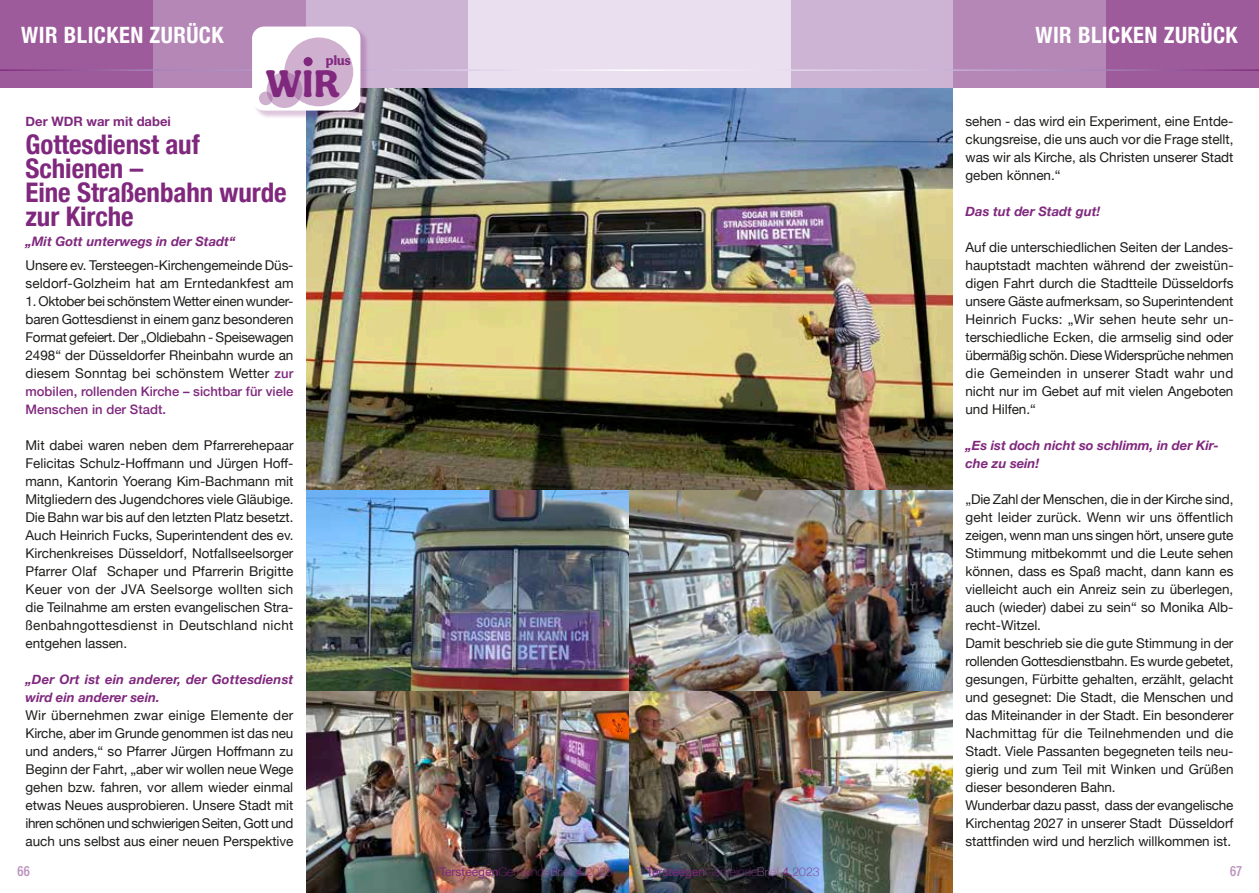
<style>
.page{position:relative;width:1259px;height:893px;background:#fff}
.page>*{position:absolute;margin:0;border:0;box-sizing:border-box;transform-origin:0 0}
.t1{font:900 39.75px "Aesthet Nova";color:#80287e}
.t2{font:700 condensed 27px/24px "Helvetica Neue";letter-spacing:-.005em;color:#80287e}
.t3{font:700 condensed 22.5px "Helvetica Neue";letter-spacing:.02em;color:#fff}
.t4{font:15px "Acumin Variable Concept";color:#bb93bf}
.t5{font:13.5px/18px "Helvetica Neue";letter-spacing:-.005em;color:#1d1d1b;text-align:justify}
.t6{font:900 13.35px "Aesthet Nova";color:#80287e}
.t7{font:italic 700 13.05px/18px "Helvetica Neue";color:#80287e}
.t8{font:500 13.05px/18px "Helvetica Neue";color:#80287e}
.t9{font:700 13.05px "Helvetica Neue";color:#80287e}
.t10{font:12px "Helvetica Neue";color:#80287e}
.s1{font-weight:500;font-size:13.05px;color:#80287e}
.s2{font-weight:100}
.s3{font-weight:100;color:#9d5b9b}
</style>
<div class="page">
<div style="left:952px;top:0;width:154px;height:88px;background:#b487b7"></div>
<div style="left:1106px;top:0;width:153px;height:88px;background:#9d5b9b"></div>
<div style="left:791px;top:0;width:161px;height:88px;background:#ceb4d4"></div>
<div style="left:629px;top:0;width:162px;height:88px;background:#eadfee"></div>
<div style="left:153px;top:0;width:153px;height:88px;background:#b487b7"></div>
<div style="left:0;top:0;width:153px;height:88px;background:#9d5b9b"></div>
<div style="left:306px;top:0;width:162px;height:88px;background:#ceb4d4"></div>
<div style="left:468px;top:0;width:161px;height:88px;background:#eadfee"></div>
<hr style="left:0;top:69px;width:1259px;height:2px;background:#fff">
<img style="left:306px;top:88px;width:646px;height:805px">
<div style="left:253px;top:28px;width:116px;height:91px;background:#80287e;opacity:.26"></div>
<div style="left:252px;top:27px;width:108px;height:84px;background:#fff;border-radius:12px"></div>
<svg style="left:259px;top:92px;width:14px;height:13px"></svg>
<div style="left:267px;top:72px;width:35px;height:36px;background:#d0b0cf;border-radius:50%"></div>
<svg style="left:284px;top:37px;width:69px;height:69px;background:#ceadcd"></svg>
<div style="left:303px;top:57px;width:10px;height:9px;background:#80287e;border-radius:50%"></div>
<h3 class="t3" style="left:21px;top:16px;width:204px">WIR BLICKEN ZURÜCK</h3>
<h3 class="t3" style="left:1035px;top:16px;width:204px">WIR BLICKEN ZURÜCK</h3>
<p class="t6" style="left:326px;top:52px;width:26px">plus</p>
<h1 class="t1" style="left:265px;top:59px;width:76px">WIR</h1>
<p class="t9" style="left:26px;top:111px;width:147px">Der WDR war mit dabei</p>
<h2 class="t2" style="left:26px;top:131px;width:263px">Gottesdienst auf<br>Schienen –<br>Eine Straßenbahn wurde zur Kirche</h2>
<p class="t7" style="left:26px;top:233px;width:211px">„Mit Gott unterwegs in der Stadt“</p>
<p class="t5" style="left:26px;top:257px;width:270px">Unsere ev. Tersteegen-Kirchengemeinde Düs&shy;seldorf-Golzheim hat am Erntedankfest am</p>
<p class="t5" style="left:26px;top:293px;width:269px">1. Oktober bei schönstem Wetter einen wunder&shy;baren Gottesdienst in einem ganz besonderen Format gefeiert. Der „Oldiebahn - Speisewagen 2498“ der Düsseldorfer Rheinbahn wurde an diesem Sonntag bei schönstem Wetter <span class="s1">zur</span></p>
<p class="t8" style="left:26px;top:381px;width:269px">mobilen, rollenden Kirche – sichtbar für viele<br>Menschen in der Stadt.</p>
<p class="t5" style="left:26px;top:437px;width:270px">Mit dabei waren neben dem Pfarrerehepaar Felicitas Schulz-Hoffmann und Jürgen Hoff&shy;mann, Kantorin Yoerang Kim-Bachmann mit Mitgliedern des Jugendchores viele Gläubige.<br>Die Bahn war bis auf den letzten Platz besetzt.<br>Auch Heinrich Fucks, Superintendent des ev.<br>Kirchenkreises Düsseldorf, Notfallseelsorger Pfarrer Olaf Schaper und Pfarrerin Brigitte Keuer von der JVA Seelsorge wollten sich die Teilnahme am ersten evangelischen Stra&shy;ßenbahngottesdienst in Deutschland nicht entgehen lassen.</p>
<p class="t7" style="left:26px;top:671px;width:269px">„Der Ort ist ein anderer, der Gottesdienst wird ein anderer sein.</p>
<p class="t5" style="left:26px;top:707px;width:269px">Wir übernehmen zwar einige Elemente der Kirche, aber im Grunde genommen ist das neu und anders,“ so Pfarrer Jürgen Hoffmann zu Beginn der Fahrt, „aber wir wollen neue Wege gehen bzw. fahren, vor allem wieder einmal etwas Neues ausprobieren. Unsere Stadt mit ihren schönen und schwierigen Seiten, Gott und auch uns selbst aus einer neuen Perspektive</p>
<p class="t5" style="left:965px;top:113px;width:269px">sehen - das wird ein Experiment, eine Entde&shy;ckungsreise, die uns auch vor die Frage stellt, was wir als Kirche, als Christen unserer Stadt geben können.“</p>
<p class="t7" style="left:965px;top:203px;width:136px">Das tut der Stadt gut!</p>
<p class="t5" style="left:965px;top:239px;width:270px">Auf die unterschiedlichen Seiten der Landes&shy;hauptstadt machten während der zweistün&shy;digen Fahrt durch die Stadtteile Düsseldorfs unsere Gäste aufmerksam, so Superintendent Heinrich Fucks: „Wir sehen heute sehr un&shy;terschiedliche Ecken, die armselig sind oder übermäßig schön. Diese Widersprüche nehmen die Gemeinden in unserer Stadt wahr und nicht nur im Gebet auf mit vielen Angeboten und Hilfen.“</p>
<p class="t7" style="left:965px;top:437px;width:255px">„Es ist doch nicht so schlimm, in der Kir&shy;che zu sein!</p>
<p class="t5" style="left:965px;top:491px;width:270px;text-align:left">„Die Zahl der Menschen, die in der Kirche sind, geht leider zurück. Wenn wir uns öffentlich zeigen, wenn man uns singen hört, unsere gute Stimmung mitbekommt und die Leute sehen können, dass es Spaß macht, dann kann es vielleicht auch ein Anreiz sein zu überlegen, auch (wieder) dabei zu sein“ so Monika Alb&shy;recht-Witzel.<br>Damit beschrieb sie die gute Stimmung in der rollenden Gottesdienstbahn. Es wurde gebetet, gesungen, Fürbitte gehalten, erzählt, gelacht und gesegnet: Die Stadt, die Menschen und das Miteinander in der Stadt. Ein besonderer Nachmittag für die Teilnehmenden und die Stadt. Viele Passanten begegneten teils neu&shy;gierig und zum Teil mit Winken und Grüßen dieser besonderen Bahn.<br>Wunderbar dazu passt, dass der evangelische Kirchentag 2027 in unserer Stadt Düsseldorf stattfinden wird und herzlich willkommen ist.</p>
<p class="t4" style="left:17px;top:860px;width:15px">66</p>
<p class="t4" style="left:1229px;top:860px;width:14px">67</p>
<p class="t10" style="left:440px;top:863px;width:174px">Tersteegen<span class="s2">Gemeinde</span><span class="s3">Brief</span> 4.<span class="s2">2023</span></p>
<p class="t10" style="left:646px;top:863px;width:174px">Tersteegen<span class="s2">Gemeinde</span><span class="s3">Brief</span> 4.<span class="s2">2023</span></p>
</div>
